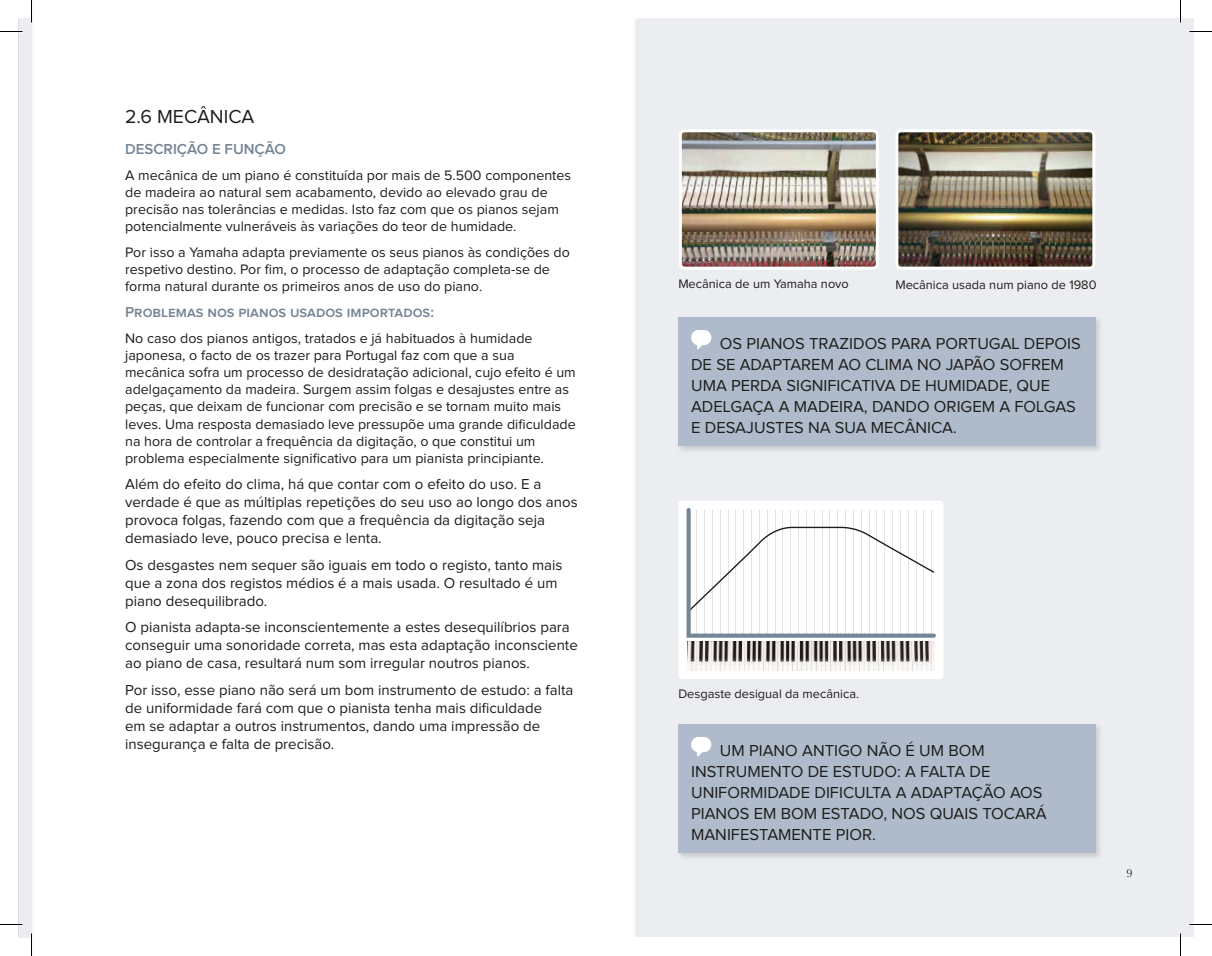
<style>
.page{position:relative;width:1212px;height:956px;background:#fff}
.page>*{position:absolute;margin:0;border:0;box-sizing:border-box;transform-origin:0 0}
.t1{font:19.5px "Proxima Nova";color:#1d1d1b}
.t2{font:16.5px/21px "Proxima Nova";color:#1d1d1b}
.t3{font:15px/18px "Proxima Nova";color:#1d1d1b}
.t4{font:600 15px "Proxima Nova";color:#748595}
.t5{font:14.25px/17.1px "Proxima Nova";color:#1d1d1b}
.t6{font:12.75px "Proxima Nova";color:#1d1d1b}
.t7{font:12px "Baskerville";color:#1d1d1b}
</style>
<div class="page">
<div style="left:637px;top:19px;width:555px;height:918px;background:#ebedf1"></div>
<div style="left:19px;top:19px;width:13px;height:918px;background:#ebedf1"></div>
<img style="left:679px;top:129px;width:199px;height:141px">
<img style="left:895px;top:129px;width:200px;height:141px">
<div style="left:678px;top:501px;width:265px;height:178px;background:#fff;border-radius:4px"></div>
<img style="left:687px;top:642px;width:247px;height:29px">
<svg style="left:686px;top:508px;width:249px;height:130px"></svg>
<img style="left:680px;top:317px;width:420px;height:134px">
<div style="left:678px;top:317px;width:416px;height:129px;background:#afbbcb"></div>
<svg style="left:691px;top:330px;width:20px;height:19px"></svg>
<img style="left:680px;top:724px;width:420px;height:134px">
<div style="left:678px;top:724px;width:416px;height:129px;background:#afbbcb"></div>
<svg style="left:691px;top:737px;width:20px;height:19px"></svg>
<hr style="left:0;top:923px;width:22px;height:2px;background:#fff">
<hr style="left:1189px;top:923px;width:22px;height:2px;background:#fff">
<svg style="left:0;top:31px;width:22px;height:1px"></svg>
<svg style="left:1189px;top:31px;width:22px;height:1px"></svg>
<svg style="left:0;top:924px;width:22px;height:1px"></svg>
<svg style="left:1189px;top:924px;width:22px;height:1px"></svg>
<svg style="left:31px;top:0;width:1px;height:22px"></svg>
<svg style="left:31px;top:933px;width:1px;height:23px"></svg>
<h1 class="t1" style="left:125px;top:108px;width:131px">2.6 MECÂNICA</h1>
<p class="t4" style="left:125px;top:142px;width:162px">DESCRIÇÃO E FUNÇÃO</p>
<p class="t5" style="left:125px;top:167px;width:447px">A mecânica de um piano é constituída por mais de 5.500 componentes de madeira ao natural sem acabamento, devido ao elevado grau de precisão nas tolerâncias e medidas. Isto faz com que os pianos sejam potencialmente vulneráveis às variações do teor de humidade.</p>
<p class="t5" style="left:125px;top:244px;width:446px">Por isso a Yamaha adapta previamente os seus pianos às condições do respetivo destino. Por fim, o processo de adaptação completa-se de forma natural durante os primeiros anos de uso do piano.</p>
<p class="t4" style="left:125px;top:306px;width:310px">PROBLEMAS NOS PIANOS USADOS IMPORTADOS:</p>
<p class="t5" style="left:125px;top:330px;width:452px">No caso dos pianos antigos, tratados e já habituados à humidade japonesa, o facto de os trazer para Portugal faz com que a sua mecânica sofra um processo de desidratação adicional, cujo efeito é um adelgaçamento da madeira. Surgem assim folgas e desajustes entre as peças, que deixam de funcionar com precisão e se tornam muito mais leves. Uma resposta demasiado leve pressupõe uma grande dificuldade na hora de controlar a frequência da digitação, o que constitui um problema especialmente significativo para um pianista principiante.</p>
<p class="t3" style="left:125px;top:476px;width:454px">Além do efeito do clima, há que contar com o efeito do uso. E a verdade é que as múltiplas repetições do seu uso ao longo dos anos provoca folgas, fazendo com que a frequência da digitação seja demasiado leve, pouco precisa e lenta.</p>
<p class="t3" style="left:125px;top:556px;width:439px">Os desgastes nem sequer são iguais em todo o registo, tanto mais que a zona dos registos médios é a mais usada. O resultado é um piano desequilibrado.</p>
<p class="t3" style="left:125px;top:619px;width:454px">O pianista adapta-se inconscientemente a estes desequilíbrios para conseguir uma sonoridade correta, mas esta adaptação inconsciente ao piano de casa, resultará num som irregular noutros pianos.</p>
<p class="t3" style="left:125px;top:681px;width:450px">Por isso, esse piano não será um bom instrumento de estudo: a falta de uniformidade fará com que o pianista tenha mais dificuldade<br>em se adaptar a outros instrumentos, dando uma impressão de insegurança e falta de precisão.</p>
<p class="t6" style="left:678px;top:278px;width:172px">Mecânica de um Yamaha novo</p>
<p class="t6" style="left:895px;top:279px;width:202px">Mecânica usada num piano de 1980</p>
<p class="t2" style="left:691px;top:334px;width:391px;text-indent:29px">OS PIANOS TRAZIDOS PARA PORTUGAL DEPOIS DE SE ADAPTAREM AO CLIMA NO JAPÃO SOFREM UMA PERDA SIGNIFICATIVA DE HUMIDADE, QUE ADELGAÇA A MADEIRA, DANDO ORIGEM A FOLGAS E DESAJUSTES NA SUA MECÂNICA.</p>
<p class="t6" style="left:678px;top:688px;width:182px">Desgaste desigual da mecânica.</p>
<p class="t2" style="left:691px;top:741px;width:357px;text-indent:29px">UM PIANO ANTIGO NÃO É UM BOM<br>INSTRUMENTO DE ESTUDO: A FALTA DE<br>UNIFORMIDADE DIFICULTA A ADAPTAÇÃO AOS<br>PIANOS EM BOM ESTADO, NOS QUAIS TOCARÁ<br>MANIFESTAMENTE PIOR.</p>
<p class="t7" style="left:1126px;top:866px;width:7px">9</p>
</div>
